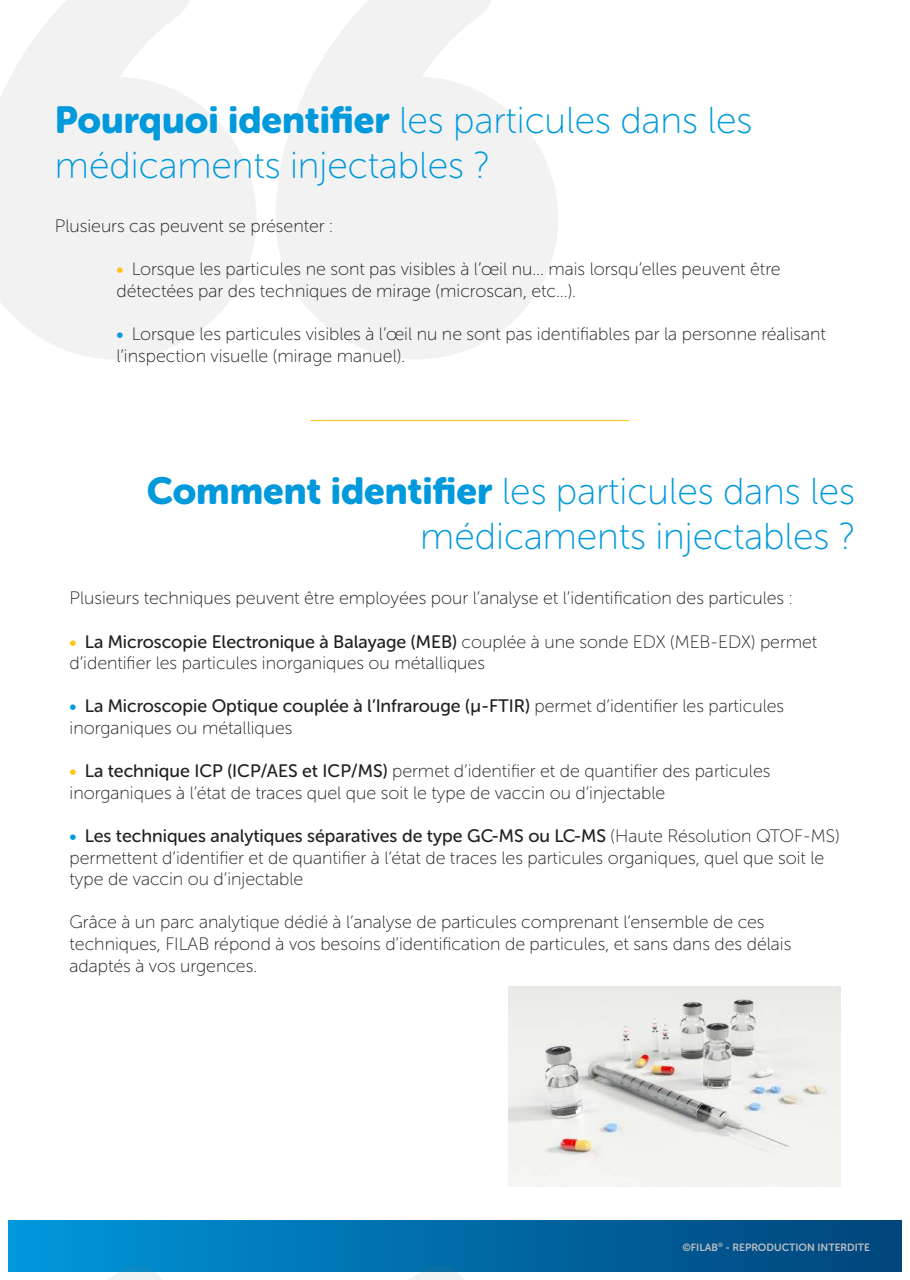
<style>
.page{position:relative;width:910px;height:1280px;background:#fff}
.page>*{position:absolute;margin:0;border:0;box-sizing:border-box;transform-origin:0 0}
.t1{font:37.5px/45px "Museo Sans Rounded 100";color:#0099dc}
.t2{font:18px/21.6px "Museo Sans Rounded 100";color:#231f20}
.t3{font:18px "Museo Sans Rounded 500";color:#231f20}
.t4{font:10.5px "Museo Sans Rounded 700";color:#bcbdc0}
.s1{font-family:"Museo Sans Rounded 900"}
.s2{font-family:"Museo Sans Rounded 700";font-size:16.5px;color:#fec210}
.s3{font-family:"Museo Sans Rounded 700";font-size:16.5px;color:#0099dc}
.s4{font-family:"Museo Sans Rounded 100"}
.s5{font-family:"Museo Sans Rounded 500"}
</style>
<div class="page">
<svg style="left:0;top:0;width:256px;height:359px;fill:#f2f2f3"></svg>
<svg style="left:276px;top:0;width:282px;height:359px;fill:#f2f2f3"></svg>
<div style="left:9px;top:1220px;width:892px;height:51px;background:linear-gradient(to right,#0096da,#004379)"></div>
<svg style="left:8px;top:1266px;width:237px;height:14px"></svg>
<svg style="left:264px;top:1266px;width:282px;height:14px"></svg>
<img style="left:508px;top:986px;width:332px;height:200px">
<hr style="left:310px;top:420px;width:319px;height:1px;background:#fec210">
<h1 class="t1" style="left:55px;top:98px;width:699px"><span class="s1">Pourquoi identifier</span> les particules dans les médicaments injectables ?</h1>
<p class="t2" style="left:55px;top:215px;width:279px">Plusieurs cas peuvent se présenter :</p>
<p class="t2" style="left:116px;top:258px;width:666px"><span class="s2">•</span> Lorsque les particules ne sont pas visibles à l’œil nu… mais lorsqu’elles peuvent être détectées par des techniques de mirage (microscan, etc…).</p>
<p class="t2" style="left:116px;top:323px;width:711px"><span class="s3">•</span> Lorsque les particules visibles à l’œil nu ne sont pas identifiables par la personne réalisant l’inspection visuelle (mirage manuel).</p>
<h1 class="t1" style="left:147px;top:469px;width:710px;text-align:right"><span class="s1">Comment identifier</span> les particules dans les médicaments injectables ?</h1>
<p class="t2" style="left:70px;top:588px;width:724px">Plusieurs techniques peuvent être employées pour l’analyse et l’identification des particules :</p>
<p class="t3" style="left:70px;top:631px;width:749px"><span class="s2">•</span> La Microscopie Electronique à Balayage (MEB) <span class="s4">couplée à une sonde EDX (MEB-EDX) permet</span></p>
<p class="t2" style="left:70px;top:652px;width:417px">d’identifier les particules inorganiques ou métalliques</p>
<p class="t3" style="left:70px;top:696px;width:716px"><span class="s3">•</span> La Microscopie Optique couplée à l’Infrarouge (µ-FTIR) <span class="s4">permet d’identifier les particules</span></p>
<p class="t2" style="left:70px;top:717px;width:225px">inorganiques ou métalliques</p>
<p class="t2" style="left:70px;top:760px;width:702px"><span class="s2">•</span> <span class="s5">La technique ICP (ICP/AES et ICP/MS)</span> permet d’identifier et de quantifier des particules inorganiques à l’état de traces quel que soit le type de vaccin ou d’injectable</p>
<p class="t3" style="left:70px;top:826px;width:772px"><span class="s3">•</span> Les techniques analytiques séparatives de type GC-MS ou LC-MS <span class="s4">(Haute Résolution QTOF-MS)</span></p>
<p class="t2" style="left:70px;top:847px;width:756px">permettent d’identifier et de quantifier à l’état de traces les particules organiques, quel que soit le type de vaccin ou d’injectable</p>
<p class="t2" style="left:70px;top:912px;width:723px">Grâce à un parc analytique dédié à l’analyse de particules comprenant l’ensemble de ces techniques, FILAB répond à vos besoins d’identification de particules, et sans dans des délais adaptés à vos urgences.</p>
<p class="t4" style="left:682px;top:1241px;width:189px">©FILAB<sup>®</sup> - REPRODUCTION INTERDITE</p>
</div>
